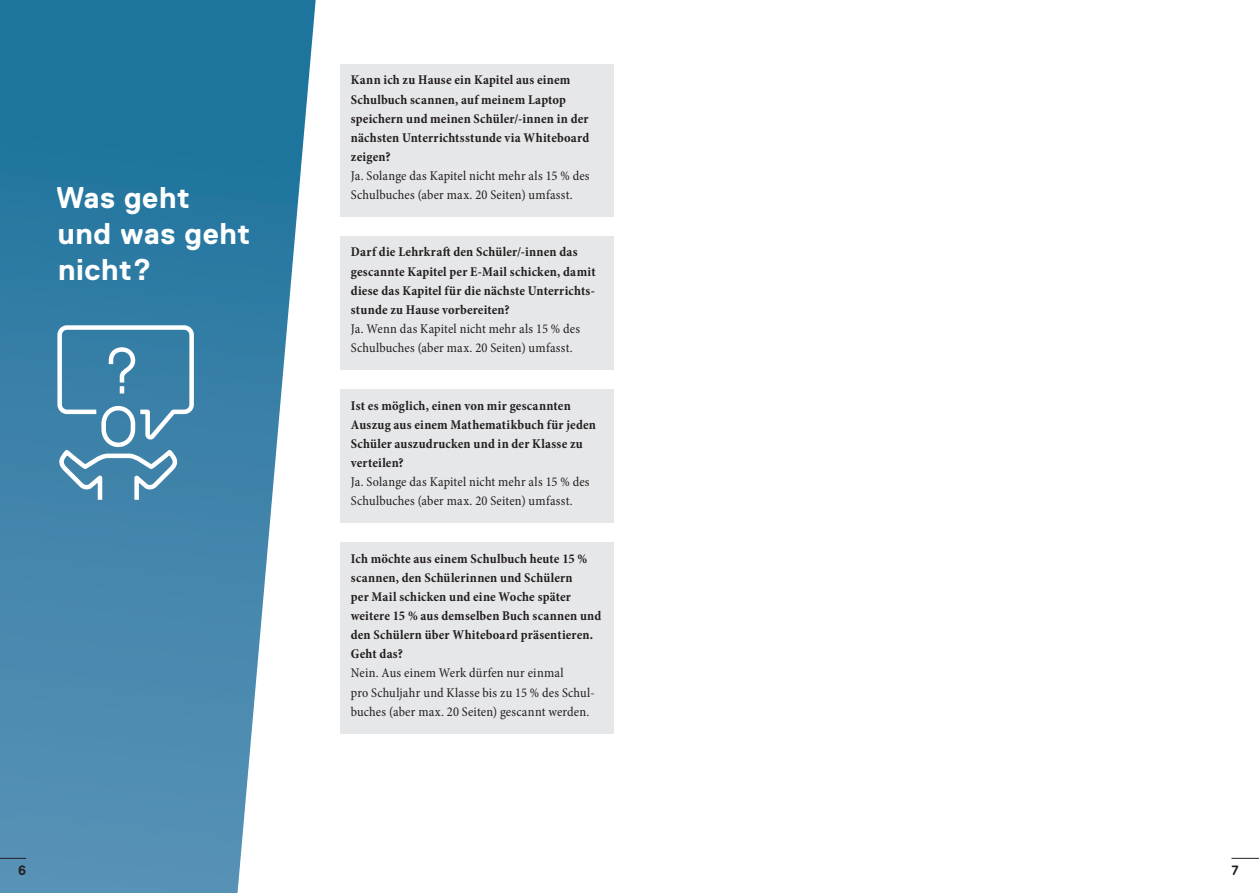
<style>
.page{position:relative;width:1259px;height:893px;background:#fff}
.page>*{position:absolute;margin:0;border:0;box-sizing:border-box;transform-origin:0 0}
.t1{font:700 30px/36px "Replica Pro";letter-spacing:.02em;color:#fff}
.t2{font:700 condensed 13.5px/19.2px "Minion Pro";letter-spacing:.01em;color:#231f20}
.t3{font:condensed 13.5px/19.2px "Minion Pro";letter-spacing:.015em;color:#231f20}
.t4{font:700 13.5px "Replica Pro";color:#231f20}
</style>
<div class="page">
<svg style="left:0;top:0;width:316px;height:893px;background:#5291b3"></svg>
<div style="left:340px;top:64px;width:274px;height:153px;background:#e6e7e9"></div>
<div style="left:340px;top:236px;width:274px;height:134px;background:#e6e7e9"></div>
<div style="left:340px;top:389px;width:274px;height:134px;background:#e6e7e9"></div>
<div style="left:340px;top:542px;width:274px;height:191px;background:#e6e7e9"></div>
<svg style="left:55px;top:323px;width:141px;height:181px;background:#5994b5"></svg>
<svg style="left:1231px;top:858px;width:28px;height:1px"></svg>
<svg style="left:0;top:858px;width:26px;height:1px"></svg>
<h1 class="t1" style="left:56px;top:179px;width:195px">Was geht und was geht nicht?</h1>
<p class="t2" style="left:351px;top:70px;width:240px">Kann ich zu Hause ein Kapitel aus einem Schulbuch scannen, auf meinem Laptop speichern und meinen Schüler/-innen in der nächsten Unterrichtsstunde via Whiteboard zeigen?</p>
<p class="t3" style="left:351px;top:166px;width:240px">Ja. Solange das Kapitel nicht mehr als 15 % des<br>Schulbuches (aber max. 20 Seiten) umfasst.</p>
<p class="t2" style="left:351px;top:242px;width:246px">Darf die Lehrkraft den Schüler/-innen das gescannte Kapitel per E-Mail schicken, damit diese das Kapitel für die nächste Unterrichts&shy;stunde zu Hause vorbereiten?</p>
<p class="t3" style="left:351px;top:319px;width:231px">Ja. Wenn das Kapitel nicht mehr als 15 % des<br>Schulbuches (aber max. 20 Seiten) umfasst.</p>
<p class="t2" style="left:351px;top:396px;width:247px">Ist es möglich, einen von mir gescannten Auszug aus einem Mathematikbuch für jeden Schüler auszudrucken und in der Klasse zu verteilen?</p>
<p class="t3" style="left:351px;top:472px;width:240px">Ja. Solange das Kapitel nicht mehr als 15 % des<br>Schulbuches (aber max. 20 Seiten) umfasst.</p>
<p class="t2" style="left:351px;top:549px;width:252px">Ich möchte aus einem Schulbuch heute 15 % scannen, den Schülerinnen und Schülern<br>per Mail schicken und eine Woche später weitere 15 % aus demselben Buch scannen und den Schülern über Whiteboard präsentieren.<br>Geht das?</p>
<p class="t3" style="left:351px;top:664px;width:245px">Nein. Aus einem Werk dürfen nur einmal<br>pro Schuljahr und Klasse bis zu 15 % des Schul&shy;buches (aber max. 20 Seiten) gescannt werden.</p>
<p class="t4" style="left:18px;top:863px;width:9px">6</p>
<p class="t4" style="left:1231px;top:863px;width:9px">7</p>
</div>
